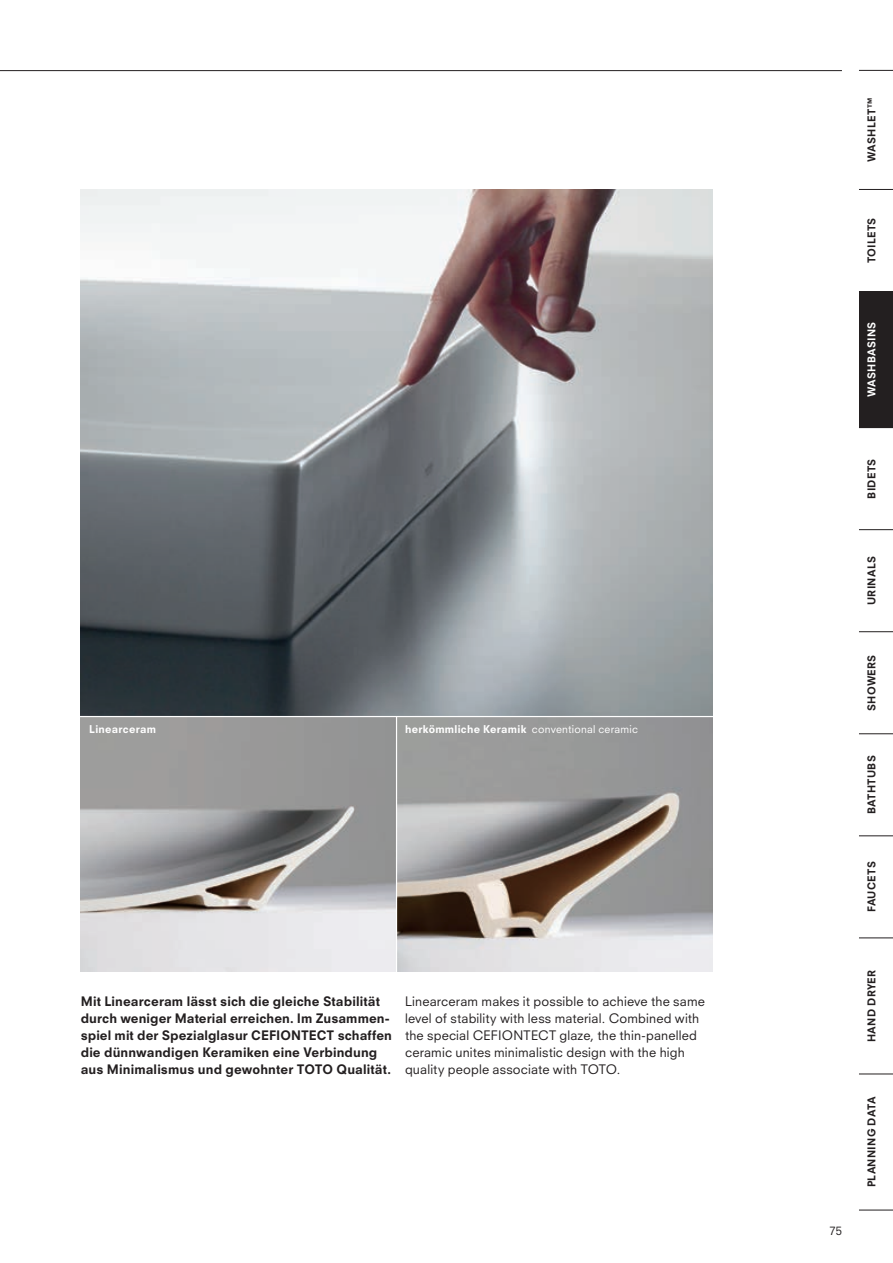
<style>
.page{position:relative;width:893px;height:1263px;background:#fff}
.page>*{position:absolute;margin:0;border:0;box-sizing:border-box;transform-origin:0 0}
.t1{font:800 12.75px/17px "Neuzeit SLT Std";letter-spacing:.005em;color:#231f20}
.t2{font:12.75px/17px "Neuzeit SLT Std";letter-spacing:.01em;color:#231f20}
.t3{font:11.25px "Neuzeit SLT Std";color:#231f20}
.t4{font:800 10.5px "Neuzeit SLT Std";letter-spacing:.025em;color:#231f20}
.t5{font:800 10.5px "Neuzeit SLT Std";letter-spacing:.025em;color:#fff}
.s1{font-weight:400}
</style>
<div class="page">
<hr style="left:0;top:70px;width:842px;height:1px;background:#231f20">
<img style="left:81px;top:189px;width:631px;height:783px">
<svg style="left:397px;top:717px;width:315px;height:255px;background:#a09d9b"></svg>
<hr style="left:396px;top:716px;width:1px;height:273px;background:#fff">
<hr style="left:64px;top:716px;width:665px;height:1px;background:#fff">
<div style="left:859px;top:291px;width:34px;height:137px;background:#231f20"></div>
<hr style="left:859px;top:1210px;width:34px;height:1px;background:#231f20">
<hr style="left:859px;top:1074px;width:34px;height:1px;background:#231f20">
<hr style="left:859px;top:938px;width:34px;height:1px;background:#231f20">
<hr style="left:859px;top:835px;width:34px;height:1px;background:#231f20">
<hr style="left:859px;top:733px;width:34px;height:1px;background:#231f20">
<hr style="left:859px;top:631px;width:34px;height:1px;background:#231f20">
<hr style="left:859px;top:529px;width:34px;height:1px;background:#231f20">
<hr style="left:859px;top:70px;width:34px;height:1px;background:#231f20">
<hr style="left:859px;top:189px;width:34px;height:1px;background:#231f20">
<p class="t5" style="left:89px;top:723px;width:68px">Linearceram</p>
<p class="t5" style="left:405px;top:723px;width:234px">herkömmliche Keramik <span class="s1">conventional ceramic</span></p>
<p class="t1" style="left:81px;top:992px;width:313px">Mit Linearceram lässt sich die gleiche Stabilität durch weniger Material erreichen. Im Zusammen&shy;spiel mit der Spezialglasur CEFIONTECT schaffen die dünnwandigen Keramiken eine Verbindung aus Minimalismus und gewohnter TOTO Qualität.</p>
<p class="t2" style="left:405px;top:992px;width:301px">Linearceram makes it possible to achieve the same level of stability with less material. Combined with the special CEFIONTECT glaze, the thin-panelled ceramic unites minimalistic design with the high quality people associate with TOTO.</p>
<p class="t3" style="left:829px;top:1224px;width:14px">75</p>
<p class="t4" style="left:865px;top:162px;width:66px;rotate:-90deg">WASHLET™</p>
<p class="t4" style="left:865px;top:263px;width:47px;rotate:-90deg">TOILETS</p>
<p class="t5" style="left:865px;top:397px;width:77px;rotate:-90deg">WASHBASINS</p>
<p class="t4" style="left:865px;top:499px;width:41px;rotate:-90deg">BIDETS</p>
<p class="t4" style="left:865px;top:605px;width:51px;rotate:-90deg">URINALS</p>
<p class="t4" style="left:865px;top:711px;width:58px;rotate:-90deg">SHOWERS</p>
<p class="t4" style="left:865px;top:814px;width:60px;rotate:-90deg">BATHTUBS</p>
<p class="t4" style="left:865px;top:912px;width:52px;rotate:-90deg">FAUCETS</p>
<p class="t4" style="left:865px;top:1042px;width:74px;rotate:-90deg">HAND DRYER</p>
<p class="t4" style="left:865px;top:1187px;width:92px;rotate:-90deg">PLANNING DATA</p>
</div>
